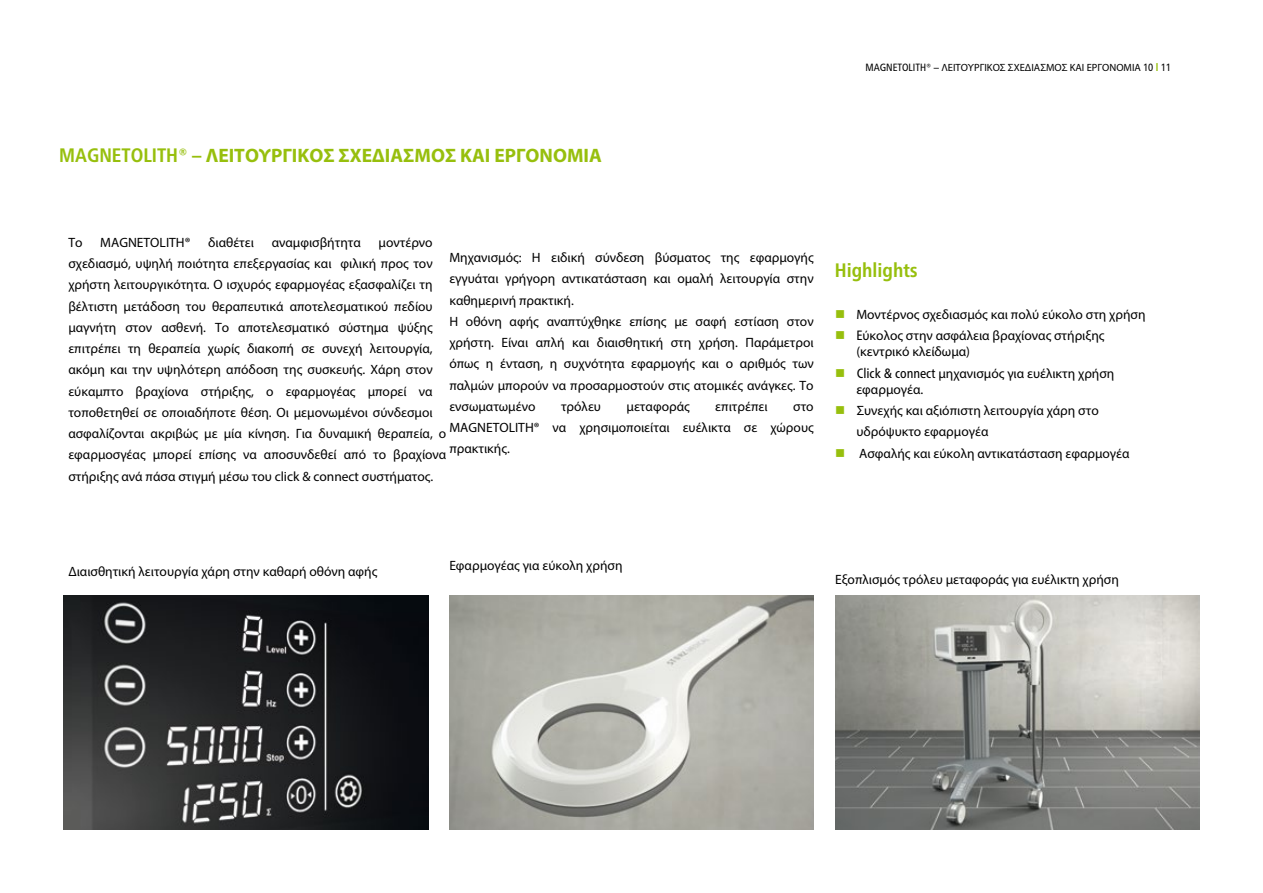
<style>
.page{position:relative;width:1263px;height:893px;background:#fff}
.page>*{position:absolute;margin:0;border:0;box-sizing:border-box;transform-origin:0 0}
.t1{font:700 19.5px "Myriad Pro";color:#97bf0d}
.t2{font:700 condensed 19.5px "Frutiger Neue LT Pro";color:#97bf0d}
.t3{font:13.5px/21.3px "Myriad Pro";color:#000}
.t4{font:10.5px "Myriad Pro";color:#000}
.s1{font-family:"Frutiger Neue LT Pro";font-stretch:condensed}
.s2{font-family:"Frutiger Neue LT Pro";font-weight:700;font-stretch:condensed;color:#97bf0d}
.s3{color:#97bf0d}
</style>
<div class="page">
<img style="left:64px;top:595px;width:364px;height:234px">
<img style="left:449px;top:595px;width:365px;height:234px">
<img style="left:835px;top:595px;width:364px;height:234px">
<p class="t4" style="left:865px;top:61px;width:307px"><span class="s1">MAGNETOLITH® –</span> ΛΕΙΤΟΥΡΓΙΚΟΣ ΣΧΕΔΙΑΣΜΟΣ ΚΑΙ ΕΡΓΟΝΟΜΙΑ <span class="s1">10</span> <span class="s2">l</span> <span class="s1">11</span></p>
<h1 class="t1" style="left:59px;top:142px;width:544px"><span class="s1">MAGNETOLITH® –</span> ΛΕΙΤΟΥΡΓΙΚΟΣ ΣΧΕΔΙΑΣΜΟΣ ΚΑΙ ΕΡΓΟΝΟΜΙΑ</h1>
<p class="t3" style="left:68px;top:231px;width:16px">Το</p>
<p class="t3" style="left:100px;top:231px;width:92px">MAGNETOLITH®</p>
<p class="t3" style="left:208px;top:231px;width:47px">διαθέτει</p>
<p class="t3" style="left:272px;top:231px;width:91px">αναμφισβήτητα</p>
<p class="t3" style="left:68px;top:231px;width:379px;text-indent:310px">μοντέρνο σχεδιασμό, υψηλή ποιότητα επεξεργασίας και φιλική προς τον χρήστη λειτουργικότητα. Ο ισχυρός εφαρμογέας εξασφαλίζει τη βέλτιστη μετάδοση του θεραπευτικά αποτελεσματικού πεδίου μαγνήτη στον ασθενή. Το αποτελεσματικό σύστημα ψύξης επιτρέπει τη θεραπεία χωρίς διακοπή σε συνεχή λειτουργία, ακόμη και την υψηλότερη απόδοση της συσκευής. Χάρη στον εύκαμπτο βραχίονα στήριξης, ο εφαρμογέας μπορεί να τοποθετηθεί σε οποιαδήποτε θέση. Οι μεμονωμένοι σύνδεσμοι ασφαλίζονται ακριβώς με μία κίνηση. Για δυναμική θεραπεία, ο εφαρμοσγέας μπορεί επίσης να αποσυνδεθεί από το βραχίονα στήριξης ανά πάσα στιγμή μέσω του click &amp; connect συστήματος.</p>
<p class="t3" style="left:449px;top:247px;width:366px">Μηχανισμός: Η ειδική σύνδεση βύσματος της εφαρμογής εγγυάται γρήγορη αντικατάσταση και ομαλή λειτουργία στην καθημερινή πρακτική.<br>Η οθόνη αφής αναπτύχθηκε επίσης με σαφή εστίαση στον χρήστη. Είναι απλή και διαισθητική στη χρήση. Παράμετροι όπως η ένταση, η συχνότητα εφαρμογής και ο αριθμός των παλμών μπορούν να προσαρμοστούν στις ατομικές ανάγκες. Το ενσωματωμένο</p>
<p class="t3" style="left:561px;top:396px;width:41px">τρόλευ</p>
<p class="t3" style="left:626px;top:396px;width:65px">μεταφοράς</p>
<p class="t3" style="left:715px;top:396px;width:54px">επιτρέπει</p>
<p class="t3" style="left:449px;top:396px;width:366px;text-align:justify;text-indent:344px">στο MAGNETOLITH® να χρησιμοποιείται ευέλικτα σε χώρους πρακτικής.</p>
<h1 class="t2" style="left:835px;top:258px;width:84px">Highlights</h1>
<p class="t3" style="left:835px;top:304px;width:312px"><span class="s3">■</span> Μοντέρνος σχεδιασμός και πολύ εύκολο στη χρήση</p>
<p class="t3" style="left:856px;top:327px;width:250px;line-height:16.2px;text-indent:-21px"><span class="s3">■</span> <span class="s1">E</span>ύκολος στην ασφάλεια βραχίονας στήριξης (κεντρικό κλείδωμα)</p>
<p class="t3" style="left:856px;top:365px;width:260px;line-height:16.2px;text-indent:-21px"><span class="s3">■</span> <span class="s1">Click &amp; connect</span> μηχανισμός για ευέλικτη χρήση εφαρμογέα.</p>
<p class="t3" style="left:856px;top:399px;width:244px;text-indent:-21px"><span class="s3">■</span> Συνεχής και αξιόπιστη λειτουργία χάρη στο υδρόψυκτο εφαρμογέα</p>
<p class="t3" style="left:835px;top:442px;width:296px"><span class="s3">■</span> Ασφαλής και εύκολη αντικατάσταση εφαρμογέα</p>
<p class="t3" style="left:68px;top:560px;width:310px">Διαισθητική λειτουργία χάρη στην καθαρή οθόνη αφής</p>
<p class="t3" style="left:449px;top:554px;width:175px">Εφαρμογέας για εύκολη χρήση</p>
<p class="t3" style="left:835px;top:568px;width:285px">Εξοπλισμός τρόλευ μεταφοράς για ευέλικτη χρήση</p>
</div>
